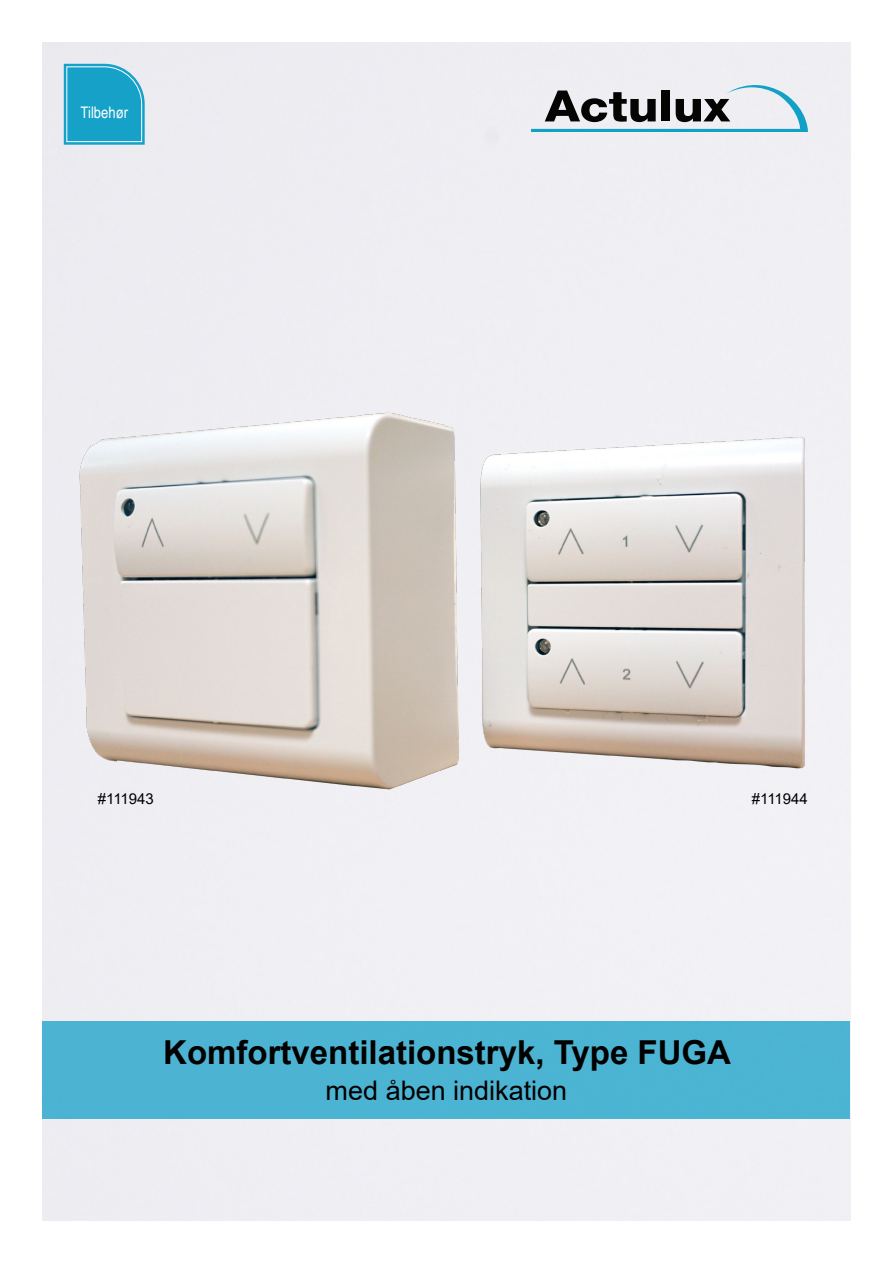
<style>
.page{position:relative;width:893px;height:1263px;background:#fff}
.page>*{position:absolute;margin:0;border:0;box-sizing:border-box;transform-origin:0 0}
.Hovedoverskrift{font:700 33px "Arial";color:#010000}
.Underoverskrift{font:27px "Arial";color:#010000}
.t1{font:15.9px "Arial Narrow";color:#fff}
.Brødtekst{font:15px "Arial";color:#010000}
</style>
<div class="page">
<div style="left:43px;top:43px;width:807px;height:1177px;background:#efeef3"></div>
<svg style="left:545px;top:91px;width:111px;height:31px;background:#7e7e7f"></svg>
<div style="left:661px;top:91px;width:9px;height:30px;background:#040503"></div>
<hr style="left:531px;top:129px;width:277px;height:3px;background:#11a0c6">
<svg style="left:676px;top:85px;width:132px;height:45px"></svg>
<div style="left:43px;top:1020px;width:807px;height:98px;background:#4cb4d3"></div>
<svg style="left:64px;top:64px;width:81px;height:81px;background:#2ca9cc"></svg>
<img style="left:42px;top:258px;width:809px;height:703px">
<p class="t1" style="left:80px;top:101px;width:49px">Tilbehør</p>
<p class="Brødtekst" style="left:98px;top:788px;width:58px">#111943</p>
<p class="Brødtekst" style="left:752px;top:788px;width:58px">#111944</p>
<p class="Hovedoverskrift" style="left:163px;top:1029px;width:569px">Komfortventilationstryk, Type FUGA</p>
<p class="Underoverskrift" style="left:326px;top:1071px;width:243px">med åben indikation</p>
</div>
